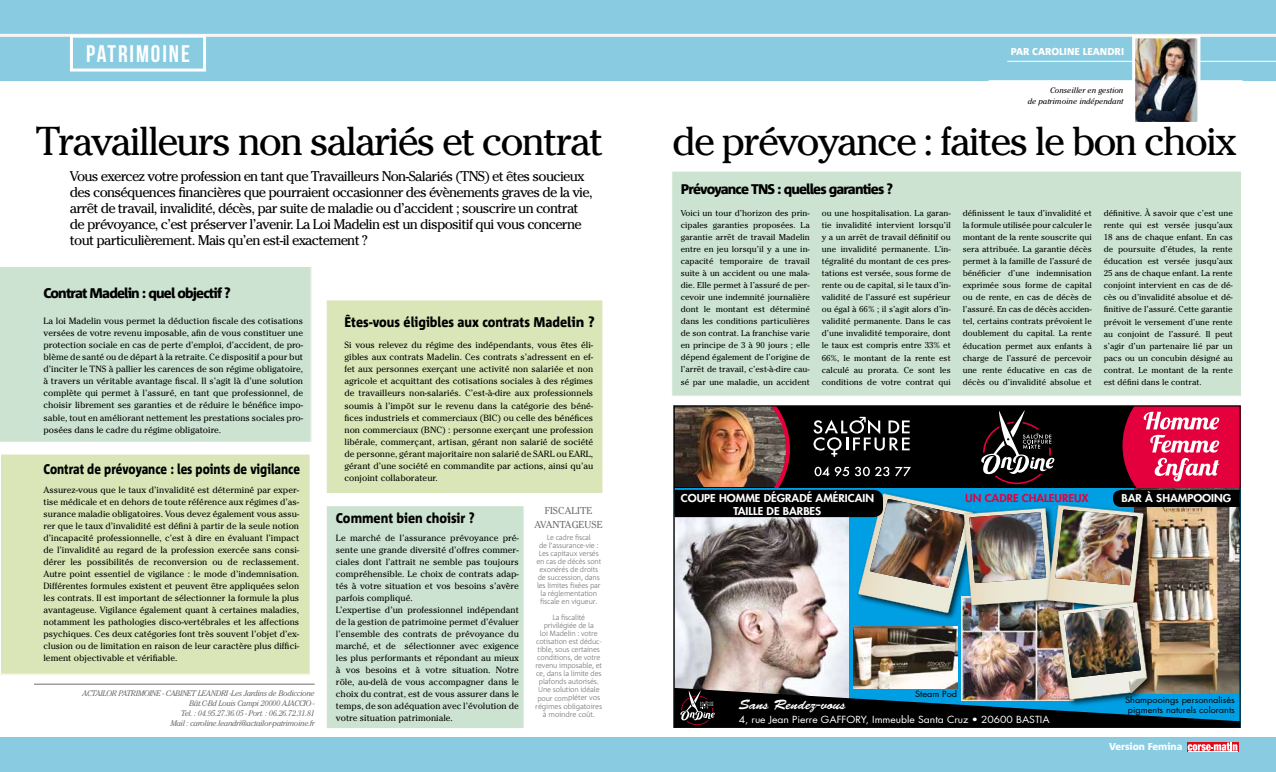
<style>
.page{position:relative;width:1276px;height:772px;background:#fff}
.page>*{position:absolute;margin:0;border:0;box-sizing:border-box;transform-origin:0 0}
.t1{font:40px "Cheltenham";letter-spacing:-.05em;color:#000}
.t2{font:700 24px "Bebas Neue";letter-spacing:.08em;color:#fff}
.t3{font:14px/16px "Cheltenham";letter-spacing:-.05em;color:#000}
.t4{font:800 14px "Corpid";letter-spacing:-.06em;color:#000}
.t5{font:800 14px "Corpid";color:#000;scale:.89 1}
.t6{font:800 14px "Corpid";color:#000;scale:.83 1}
.t7{font:13.7px "Brush Script Std";color:#fff;scale:1.09 1}
.t8{font:800 10.5px/12.6px "Futura";color:#fff;text-align:center;scale:1.09 1}
.t9{font:800 10.5px "Futura";color:#e4003c;scale:1.09 1}
.t10{font:800 10px "Corpid";color:#fff}
.t11{font:10px/14px "Cheltenham";letter-spacing:.01em;color:#706f6f;text-align:center}
.t12{font:9.5px "Futura";color:#fff;scale:1.09 1}
.t13{font:9px/12px "Cheltenham";color:#000;text-align:justify}
.t14{font:8.5px/12px "Cheltenham";color:#000;text-align:justify}
.t15{font:8.4px/10.1px "Futura";color:#000;text-align:center;scale:1.09 1}
.t16{font:italic 8px/10px "Cheltenham";letter-spacing:-.04em;color:#706f6f;text-align:right}
.t17{font:italic 8px/11px "Cheltenham";color:#000;text-align:right}
.t18{font:300 7.5px/8px "Corpid";letter-spacing:-.02em;color:#706f6f;text-align:center}
</style>
<div class="page">
<div style="left:0;top:0;width:1275px;height:80px;background:#89cce1"></div>
<div style="left:0;top:737px;width:1275px;height:34px;background:#89cce1"></div>
<div style="left:0;top:266px;width:312px;height:176px;background:#cce3d1"></div>
<div style="left:671px;top:170px;width:571px;height:226px;background:#cce3d1;border:1px solid #fff"></div>
<div style="left:326px;top:299px;width:277px;height:194px;background:#dae6b7;border:1px solid #fff"></div>
<hr style="left:0;top:34px;width:1276px;height:3px;background:#f7f5f4">
<div style="left:70px;top:35px;width:136px;height:36px;border:3px solid #fff"></div>
<svg style="left:1187px;top:742px;width:51px;height:9px"></svg>
<svg style="left:1187px;top:742px;width:50px;height:8px"></svg>
<hr style="left:1007px;top:61px;width:269px;height:1px;background:#fff">
<img style="left:1136px;top:39px;width:60px;height:82px">
<div style="left:1132px;top:35px;width:68px;height:90px;border:3px solid #fff"></div>
<hr style="left:34px;top:683px;width:281px;height:1px;background:#706f6f">
<div style="left:0;top:453px;width:310px;height:220px;background:#dae6b7"></div>
<div style="left:0;top:453px;width:311px;height:221px;border:1px solid #fff"></div>
<div style="left:326px;top:505px;width:198px;height:223px;background:#cce3d1;border:1px solid #fff"></div>
<img style="left:674px;top:406px;width:566px;height:320px">
<h2 class="t2" style="left:86px;top:41px;width:105px">PATRIMOINE</h2>
<p class="t10" style="left:1010px;top:46px;width:115px">PAR CAROLINE LEANDRI</p>
<p class="t17" style="left:1027px;top:84px;width:97px">Conseiller en gestion<br>de patrimoine indépendant</p>
<h1 class="t1" style="left:35px;top:118px;width:569px">Travailleurs non salariés et contrat</h1>
<p class="t3" style="left:70px;top:168px;width:524px">Vous exercez votre profession en tant que Travailleurs Non-Salariés (TNS) et êtes soucieux des conséquences financières que pourraient occasionner des évènements graves de la vie, arrêt de travail, invalidité, décès, par suite de maladie ou d’accident ; souscrire un contrat de prévoyance, c’est préserver l’avenir. La Loi Madelin est un dispositif qui vous concerne tout particulièrement. Mais qu’en est-il exactement ?</p>
<h3 class="t4" style="left:43px;top:285px;width:189px">Contrat Madelin : quel objectif ?</h3>
<p class="t13" style="left:43px;top:315px;width:261px">La loi Madelin vous permet la déduction fiscale des cotisations versées de votre revenu imposable, afin de vous constituer une protection sociale en cas de perte d’emploi, d’accident, de pro&shy;blème de santé ou de départ à la retraite. Ce dispositif a pour but d’inciter le TNS à pallier les carences de son régime obligatoire, à travers un véritable avantage fiscal. Il s’agit là d’une solution complète qui permet à l’assuré, en tant que professionnel, de choisir librement ses garanties et de réduire le bénéfice impo&shy;sable, tout en améliorant nettement les prestations sociales pro&shy;posées dans le cadre du régime obligatoire.</p>
<h3 class="t6" style="left:43px;top:460px;width:311px">Contrat de prévoyance : les points de vigilance</h3>
<p class="t13" style="left:43px;top:483px;width:257px">Assurez-vous que le taux d’invalidité est déterminé par exper&shy;tise médicale et en dehors de toute référence aux régimes d’as&shy;surance maladie obligatoires. Vous devez également vous assu&shy;rer que le taux d’invalidité est défini à partir de la seule notion d’incapacité professionnelle, c’est à dire en évaluant l’impact de l’invalidité au regard de la profession exercée sans consi&shy;dérer les possibilités de reconversion ou de reclassement.<br>Autre point essentiel de vigilance : le mode d’indemnisation.<br>Différentes formules existent et peuvent être appliquées selon les contrats. Il est important de sélectionner la formule la plus avantageuse. Vigilance également quant à certaines maladies, notamment les pathologies disco-vertébrales et les affections psychiques. Ces deux catégories font très souvent l’objet d’ex&shy;clusion ou de limitation en raison de leur caractère plus diffici&shy;lement objectivable et vérifiable.</p>
<p class="t16" style="left:82px;top:687px;width:234px">ACTAILOR PATRIMOINE - CABINET LEANDRI -Les Jardins de Bodiccione Bât.C-Bd Louis Campi 20000 AJACCIO -<br>Tel. : 04.95.27.36.05 - Port. : 06.26.72.31.81<br>Mail : caroline.leandri@actailor-patrimoine.fr</p>
<h3 class="t5" style="left:344px;top:314px;width:283px">Êtes-vous éligibles aux contrats Madelin ?</h3>
<p class="t13" style="left:344px;top:339px;width:250px">Si vous relevez du régime des indépendants, vous êtes éli&shy;gibles aux contrats Madelin. Ces contrats s’adressent en ef&shy;fet aux personnes exerçant une activité non salariée et non agricole et acquittant des cotisations sociales à des régimes de travailleurs non-salariés. C’est-à-dire aux professionnels soumis à l’impôt sur le revenu dans la catégorie des béné&shy;fices industriels et commerciaux (BIC) ou celle des bénéfices non commerciaux (BNC) : personne exerçant une profession libérale, commerçant, artisan, gérant non salarié de société de personne, gérant majoritaire non salarié de SARL ou EARL, gérant d’une société en commandite par actions, ainsi qu’au conjoint collaborateur.</p>
<h3 class="t5" style="left:336px;top:510px;width:157px">Comment bien choisir ?</h3>
<p class="t13" style="left:336px;top:531px;width:184px;text-align:left">Le marché de l’assurance prévoyance pré&shy;sente une grande diversité d’offres commer&shy;ciales dont l’attrait ne semble pas toujours compréhensible. Le choix de contrats adap&shy;tés à votre situation et vos besoins s’avère parfois compliqué.<br>L’expertise d’un professionnel indépendant de la gestion de patrimoine permet d’évaluer l’ensemble des contrats de prévoyance du marché, et de sélectionner avec exigence les plus performants et répondant au mieux à vos besoins et à votre situation. Notre rôle, au-delà de vous accompagner dans le choix du contrat, est de vous assurer dans le temps, de son adéquation avec l’évolution de votre situation patrimoniale.</p>
<p class="t11" style="left:534px;top:503px;width:69px">FISCALITE<br>AVANTAGEUSE</p>
<p class="t18" style="left:536px;top:533px;width:66px">Le cadre fiscal<br>de l’assurance-vie :<br>Les capitaux versés en cas de décès sont exonérés de droits de succession, dans les limites fixées par la réglementation fiscale en vigueur.</p>
<p class="t18" style="left:535px;top:613px;width:69px">La fiscalité privilégiée de la<br>loi Madelin : votre cotisation est déduc&shy;tible, sous certaines conditions, de votre revenu imposable, et ce, dans la limite des plafonds autorisés.<br>Une solution idéale pour compléter vos régimes obligatoires à moindre coût.</p>
<h1 class="t1" style="left:672px;top:118px;width:565px">de prévoyance : faites le bon choix</h1>
<h3 class="t4" style="left:681px;top:181px;width:214px">Prévoyance TNS : quelles garanties ?</h3>
<p class="t14" style="left:681px;top:207px;width:130px">Voici un tour d’horizon des prin&shy;cipales garanties proposées. La garantie arrêt de travail Madelin entre en jeu lorsqu’il y a une in&shy;capacité temporaire de travail suite à un accident ou une mala&shy;die. Elle permet à l’assuré de per&shy;cevoir une indemnité journalière dont le montant est déterminé dans les conditions particulières de son contrat. La franchise varie en principe de 3 à 90 jours ; elle dépend également de l’origine de l’arrêt de travail, c’est-à-dire cau&shy;sé par une maladie, un accident</p>
<p class="t14" style="left:822px;top:207px;width:130px">ou une hospitalisation. La garan&shy;tie invalidité intervient lorsqu’il y a un arrêt de travail définitif ou une invalidité permanente. L’in&shy;tégralité du montant de ces pres&shy;tations est versée, sous forme de rente ou de capital, si le taux d’in&shy;validité de l’assuré est supérieur ou égal à 66% ; il s’agit alors d’in&shy;validité permanente. Dans le cas d’une invalidité temporaire, dont le taux est compris entre 33% et 66%, le montant de la rente est calculé au prorata. Ce sont les conditions de votre contrat qui</p>
<p class="t14" style="left:962px;top:207px;width:130px">définissent le taux d’invalidité et la formule utilisée pour calculer le montant de la rente souscrite qui sera attribuée. La garantie décès permet à la famille de l’assuré de bénéficier d’une indemnisation exprimée sous forme de capital ou de rente, en cas de décès de l’assuré. En cas de décès acciden&shy;tel, certains contrats prévoient le doublement du capital. La rente éducation permet aux enfants à charge de l’assuré de percevoir une rente éducative en cas de décès ou d’invalidité absolue et</p>
<p class="t14" style="left:1103px;top:207px;width:130px">définitive. À savoir que c’est une rente qui est versée jusqu’aux 18 ans de chaque enfant. En cas de poursuite d’études, la rente éducation est versée jusqu’aux 25 ans de chaque enfant. La rente conjoint intervient en cas de dé&shy;cès ou d’invalidité absolue et dé&shy;finitive de l’assuré. Cette garantie prévoit le versement d’une rente au conjoint de l’assuré. Il peut s’agir d’un partenaire lié par un pacs ou un concubin désigné au contrat. Le montant de la rente est défini dans le contrat.</p>
<p class="t8" style="left:681px;top:491px;width:179px">COUPE HOMME DÉGRADÉ AMÉRICAIN<br>TAILLE DE BARBES</p>
<p class="t8" style="left:1121px;top:491px;width:102px">BAR À SHAMPOOING</p>
<p class="t9" style="left:965px;top:490px;width:115px">UN CADRE CHALEUREUX</p>
<p class="t15" style="left:915px;top:688px;width:40px">Steam Pod</p>
<h3 class="t7" style="left:739px;top:697px;width:100px">Sans Rendez-vous</h3>
<p class="t12" style="left:739px;top:712px;width:287px">4, rue Jean Pierre GAFFORY, Immeuble Santa Cruz • 20600 BASTIA</p>
<p class="t15" style="left:1125px;top:694px;width:102px">Shampooings personnalisés pigments naturels colorants</p>
<p class="t10" style="left:1109px;top:740px;width:75px">Version Femina</p>
</div>
